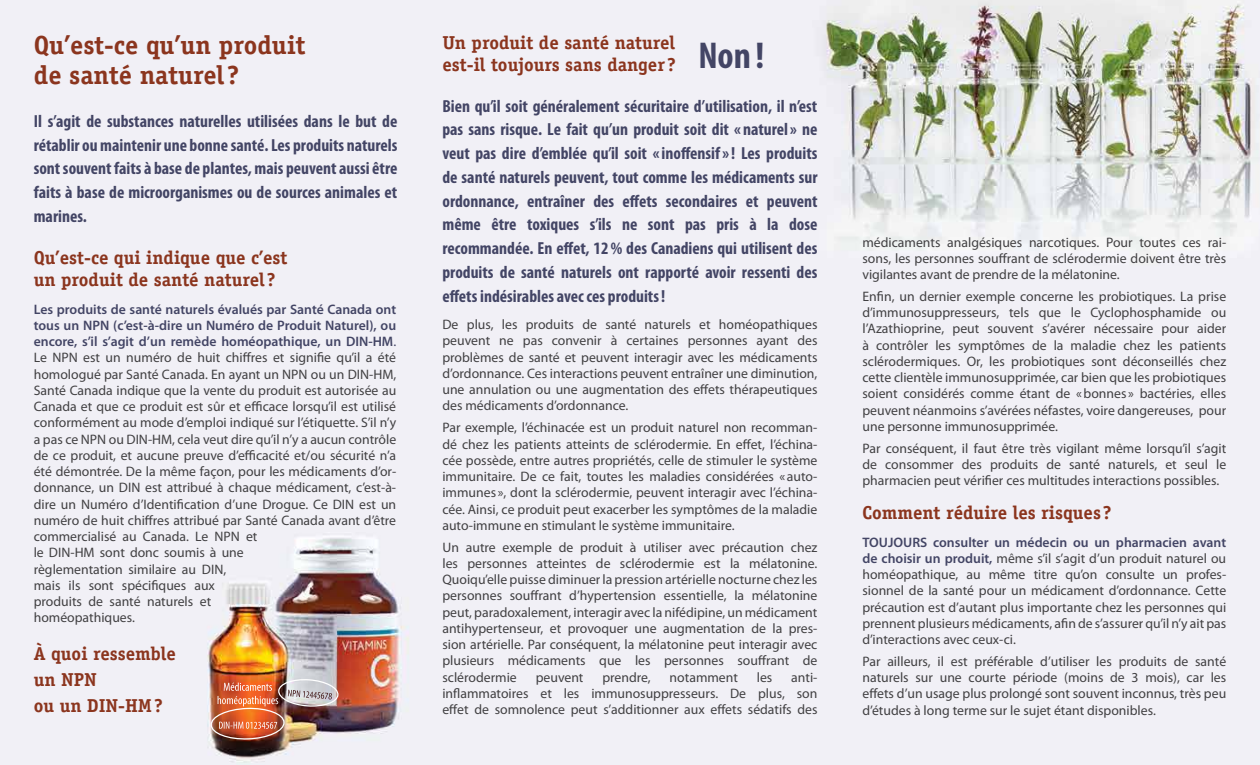
<style>
.page{position:relative;width:1260px;height:765px;background:#fff}
.page>*{position:absolute;margin:0;border:0;box-sizing:border-box;transform-origin:0 0}
.t1{font:700 condensed 37.5px "Myriad Pro";color:#434565}
.t2{font:700 26.25px/30px "Officina Serif";color:#8b351e}
.t3{font:700 18.75px/22.5px "Officina Serif";color:#8b351e}
.t4{font:700 condensed 17.5px/23.8px "Myriad Pro";color:#434565;text-align:justify}
.t5{font:13.75px/16.2px "Myriad Pro";color:#414042;text-align:justify}
.s1{font-weight:600;color:#434565}
.s2{color:#434565}
</style>
<div class="page">
<img style="left:0;top:0;width:1260px;height:765px">
<img style="left:210px;top:677px;width:130px;height:63px">
<h2 class="t2" style="left:34px;top:30px;width:273px">Qu’est-ce qu’un produit de santé naturel ?</h2>
<p class="t4" style="left:34px;top:109px;width:365px">Il s’agit de substances naturelles utilisées dans le but de rétablir ou maintenir une bonne santé. Les produits naturels sont souvent faits à base de plantes, mais peuvent aussi être faits à base de microorganismes ou de sources animales et marines.</p>
<h3 class="t3" style="left:34px;top:246px;width:255px">Qu’est-ce qui indique que c’est un produit de santé naturel ?</h3>
<p class="t5" style="left:34px;top:301px;width:364px;text-align:left"><span class="s1">Les produits de santé naturels évalués par Santé Canada ont tous un NPN (c’est-à-dire un Numéro de Produit Naturel), ou encore, s’il s’agit d’un remède homéopathique, un DIN-HM</span><span class="s2">.<br></span>Le NPN est un numéro de huit chiffres et signifie qu’il a été homologué par Santé Canada. En ayant un NPN ou un DIN-HM, Santé Canada indique que la vente du produit est autorisée au Canada et que ce produit est sûr et efficace lorsqu’il est utilisé conformément au mode d’emploi indiqué sur l’étiquette. S’il n’y a pas ce NPN ou DIN-HM, cela veut dire qu’il n’y a aucun contrôle de ce produit, et aucune preuve d’efficacité et/ou sécurité n’a été démontrée. De la même façon, pour les médicaments d’or&shy;donnance, un DIN est attribué à chaque médicament, c’est-à&shy;dire un Numéro d’Identification d’une Drogue. Ce DIN est un numéro de huit chiffres attribué par Santé Canada avant d’être commercialisé au Canada. Le NPN et<br>le DIN-HM sont donc soumis à une<br>règlementation similaire au DIN,<br>mais ils sont spécifiques aux<br>produits de santé naturels et<br>homéopathiques.</p>
<h3 class="t3" style="left:34px;top:640px;width:144px;line-height:26.2px">À quoi ressemble un NPN<br>ou un DIN-HM?</h3>
<h3 class="t3" style="left:442px;top:31px;width:235px">Un produit de santé naturel est-il toujours sans danger ?</h3>
<p class="t4" style="left:442px;top:94px;width:377px">Bien qu’il soit généralement sécuritaire d’utilisation, il n’est pas sans risque. Le fait qu’un produit soit dit « naturel» ne veut pas dire d’emblée qu’il soit «inoffensif»! Les produits de santé naturels peuvent, tout comme les médicaments sur ordonnance, entraîner des effets secondaires et peuvent même être toxiques s’ils ne sont pas pris à la dose recommandée. En effet, 12% des Canadiens qui utilisent des produits de santé naturels ont rapporté avoir ressenti des effets indésirables avec ces produits!</p>
<p class="t5" style="left:442px;top:316px;width:377px">De plus, les produits de santé naturels et homéopathiques peuvent ne pas convenir à certaines personnes ayant des problèmes de santé et peuvent interagir avec les médicaments d’ordonnance. Ces interactions peuvent entraîner une diminution, une annulation ou une augmentation des effets thérapeutiques des médicaments d’ordonnance.</p>
<p class="t5" style="left:442px;top:419px;width:377px">Par exemple, l’échinacée est un produit naturel non recomman&shy;dé chez les patients atteints de sclérodermie. En effet, l’échina&shy;cée possède, entre autres propriétés, celle de stimuler le système immunitaire. De ce fait, toutes les maladies considérées « auto&shy;immunes », dont la sclérodermie, peuvent interagir avec l’échina&shy;cée. Ainsi, ce produit peut exacerber les symptômes de la maladie auto-immune en stimulant le système immunitaire.</p>
<p class="t5" style="left:442px;top:539px;width:377px">Un autre exemple de produit à utiliser avec précaution chez les personnes atteintes de sclérodermie est la mélatonine.<br>Quoiqu’elle puisse diminuer la pression artérielle nocturne chez les personnes souffrant d’hypertension essentielle, la mélatonine peut, paradoxalement, interagir avec la nifédipine, un médicament antihypertenseur, et provoquer une augmentation de la pres&shy;sion artérielle. Par conséquent, la mélatonine peut interagir avec plusieurs médicaments que les personnes souffrant de sclérodermie</p>
<h1 class="t1" style="left:698px;top:32px;width:68px">Non !</h1>
<p class="t5" style="left:536px;top:669px;width:49px">peuvent</p>
<p class="t5" style="left:602px;top:669px;width:50px">prendre,</p>
<p class="t5" style="left:670px;top:669px;width:70px">notamment</p>
<p class="t5" style="left:757px;top:669px;width:17px">les</p>
<p class="t5" style="left:442px;top:669px;width:377px;text-indent:349px">anti&shy;inflammatoires et les immunosuppresseurs. De plus, son effet de somnolence peut s’additionner aux effets sédatifs des</p>
<p class="t5" style="left:862px;top:234px;width:365px">médicaments analgésiques narcotiques. Pour toutes ces rai&shy;sons, les personnes souffrant de sclérodermie doivent être très vigilantes avant de prendre de la mélatonine.</p>
<p class="t5" style="left:862px;top:288px;width:365px">Enfin, un dernier exemple concerne les probiotiques. La prise d’immunosuppresseurs, tels que le Cyclophosphamide ou l’Azathioprine, peut souvent s’avérer nécessaire pour aider à contrôler les symptômes de la maladie chez les patients sclérodermiques. Or, les probiotiques sont déconseillés chez cette clientèle immunosupprimée, car bien que les probiotiques soient considérés comme étant de «bonnes » bactéries, elles peuvent néanmoins s’avérées néfastes, voire dangereuses, pour une personne immunosupprimée.</p>
<p class="t5" style="left:862px;top:440px;width:365px">Par conséquent, il faut être très vigilant même lorsqu’il s’agit de consommer des produits de santé naturels, et seul le pharmacien peut vérifier ces multitudes interactions possibles.</p>
<h3 class="t3" style="left:862px;top:501px;width:251px">Comment réduire les risques ?</h3>
<p class="t5" style="left:862px;top:534px;width:365px"><span class="s1">TOUJOURS consulter un médecin ou un pharmacien avant de choisir un produit,</span> même s’il s’agit d’un produit naturel ou homéopathique, au même titre qu’on consulte un profes&shy;sionnel de la santé pour un médicament d’ordonnance. Cette précaution est d’autant plus importante chez les personnes qui prennent plusieurs médicaments, afin de s’assurer qu’il n’y ait pas d’interactions avec ceux-ci.</p>
<p class="t5" style="left:862px;top:653px;width:365px">Par ailleurs, il est préférable d’utiliser les produits de santé naturels sur une courte période (moins de 3 mois), car les effets d’un usage plus prolongé sont souvent inconnus, très peu d’études à long terme sur le sujet étant disponibles.</p>
</div>
